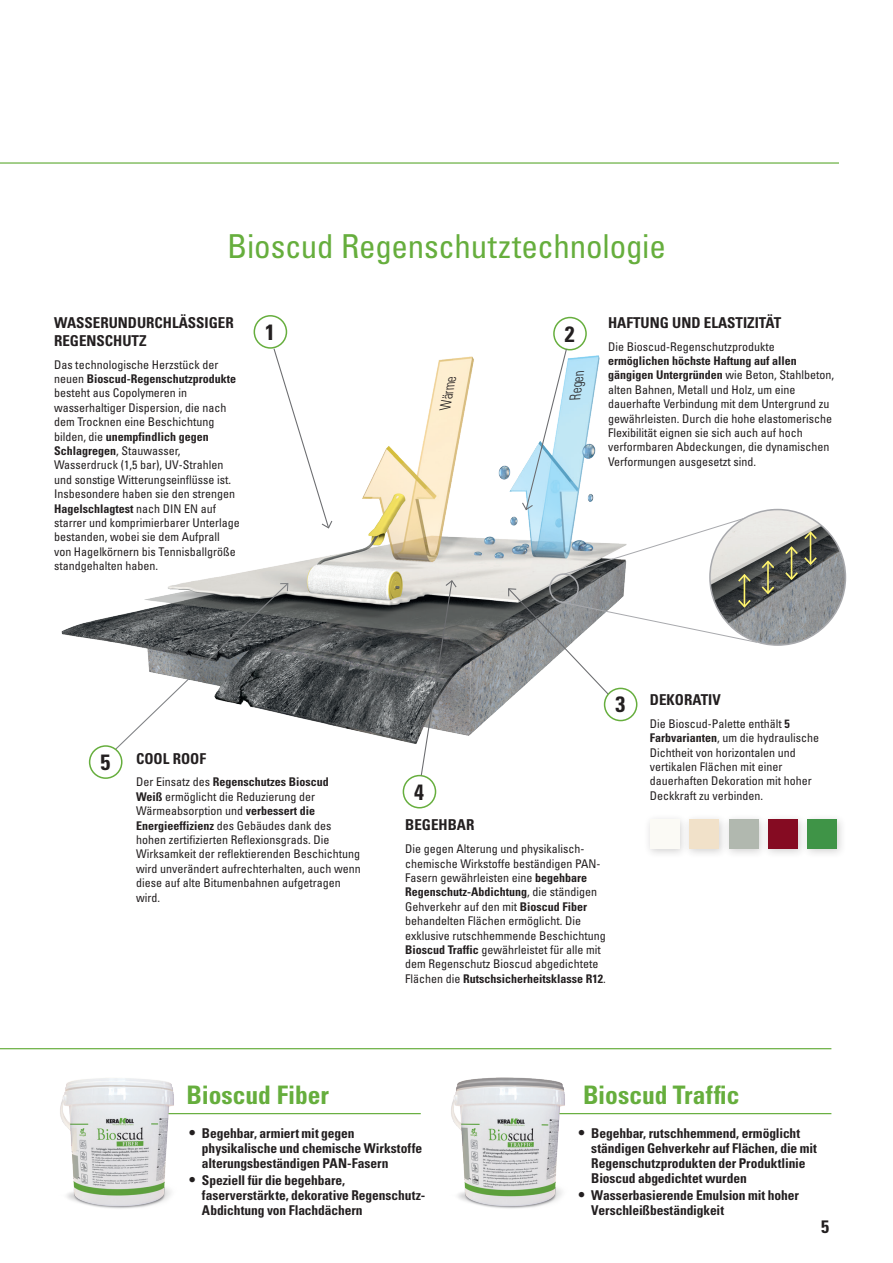
<style>
.page{position:relative;width:893px;height:1263px;background:#fff}
.page>*{position:absolute;margin:0;border:0;box-sizing:border-box;transform-origin:0 0}
.t1{font:condensed 33px "Univers LT Std";letter-spacing:-.005em;color:#66ae3d}
.t2{font:700 condensed 25.5px "Univers LT Std";color:#66ae3d}
.t3{font:700 condensed 22.2px "Univers LT Std";color:#231f20}
.t4{font:700 condensed 18px "Univers LT Std";color:#231f20}
.t5{font:700 condensed 15px/18px "Univers LT Std";color:#231f20}
.t6{font:italic 300 condensed 14.7px "Univers LT Std";color:#231f20;scale:.88 1}
.t7{font:italic 300 condensed 14.55px "Univers LT Std";color:#231f20;scale:.89 1}
.t8{font:700 condensed 13.5px/15px "Univers LT Std";letter-spacing:-.005em;color:#231f20}
.t9{font:condensed 12px/14.4px "Univers LT Std";color:#231f20}
.s1{font-weight:700}
.s2{font-size:15px}
</style>
<div class="page">
<img style="left:61px;top:315px;width:577px;height:479px">
<hr style="left:0;top:162px;width:839px;height:2px;background:#66ae3d">
<hr style="left:0;top:1048px;width:831px;height:1px;background:#66ae3d">
<hr style="left:529px;top:1113px;width:302px;height:1px;background:#66ae3d">
<hr style="left:157px;top:1113px;width:264px;height:1px;background:#66ae3d">
<img style="left:451px;top:1077px;width:130px;height:132px">
<img style="left:60px;top:1078px;width:130px;height:131px">
<div style="left:254px;top:316px;width:32px;height:32px;background:#fff;border-radius:50%"></div>
<div style="left:254px;top:315px;width:33px;height:34px;border:2px solid #66ae3d;border-radius:50%"></div>
<div style="left:554px;top:318px;width:32px;height:32px;background:#fff;border-radius:50%"></div>
<div style="left:553px;top:317px;width:34px;height:33px;border:2px solid #66ae3d;border-radius:50%"></div>
<div style="left:605px;top:688px;width:32px;height:32px;background:#fff;border-radius:50%"></div>
<div style="left:604px;top:688px;width:33px;height:33px;border:2px solid #66ae3d;border-radius:50%"></div>
<div style="left:403px;top:775px;width:32px;height:33px;background:#fff;border-radius:50%"></div>
<div style="left:403px;top:775px;width:33px;height:33px;border:2px solid #66ae3d;border-radius:50%"></div>
<svg style="left:420px;top:579px;width:38px;height:197px"></svg>
<svg style="left:273px;top:347px;width:60px;height:182px"></svg>
<svg style="left:114px;top:582px;width:175px;height:169px"></svg>
<img style="left:710px;top:509px;width:135px;height:136px;border-radius:68px">
<svg style="left:784px;top:530px;width:34px;height:51px;background:#727364"></svg>
<svg style="left:507px;top:348px;width:269px;height:347px"></svg>
<div style="left:90px;top:746px;width:32px;height:32px;background:#fff;border-radius:50%"></div>
<div style="left:89px;top:745px;width:34px;height:34px;border:2px solid #66ae3d;border-radius:50%"></div>
<div style="left:683px;top:813px;width:46px;height:46px;background:#231f20;opacity:.2"></div>
<div style="left:689px;top:819px;width:30px;height:30px;background:#f1e1c9"></div>
<div style="left:722px;top:813px;width:46px;height:46px;background:#231f20;opacity:.2"></div>
<div style="left:729px;top:819px;width:29px;height:30px;background:#b1b8af"></div>
<div style="left:761px;top:813px;width:47px;height:46px;background:#231f20;opacity:.2"></div>
<div style="left:768px;top:819px;width:30px;height:30px;background:#850b22"></div>
<div style="left:801px;top:813px;width:46px;height:46px;background:#231f20;opacity:.2"></div>
<div style="left:807px;top:819px;width:30px;height:30px;background:#3f9447"></div>
<div style="left:643px;top:813px;width:47px;height:46px;background:#231f20;opacity:.2"></div>
<div style="left:650px;top:819px;width:30px;height:30px;background:#fbfaf5"></div>
<p class="t1" style="left:227px;top:225px;width:440px">Bioscud Regenschutztechnologie</p>
<p class="t5" style="left:54px;top:313px;width:181px">WASSERUNDURCHLÄSSIGER<br>REGENSCHUTZ</p>
<p class="t9" style="left:54px;top:357px;width:187px">Das technologische Herzstück der neuen <span class="s1">Bioscud-Regenschutzprodukte </span>besteht aus Copolymeren in wasserhaltiger Dispersion, die nach dem Trocknen eine Beschichtung bilden, die <span class="s1">unempfindlich gegen Schlagregen</span>, Stauwasser, Wasserdruck (1,5 bar), UV-Strahlen und sonstige Witterungseinflüsse ist.<br>Insbesondere haben sie den strengen <span class="s1">Hagelschlagtest</span> nach DIN EN auf starrer und komprimierbarer Unterlage bestanden, wobei sie dem Aufprall von Hagelkörnern bis Tennisballgröße standgehalten haben.</p>
<p class="t3" style="left:265px;top:318px;width:11px">1</p>
<p class="t3" style="left:565px;top:320px;width:11px">2</p>
<p class="t7" style="left:437px;top:408px;width:40px;rotate:-80deg">Wärme</p>
<p class="t6" style="left:566px;top:398px;width:35px;rotate:-82deg">Regen</p>
<p class="t5" style="left:608px;top:313px;width:175px">HAFTUNG UND ELASTIZITÄT</p>
<p class="t9" style="left:608px;top:339px;width:227px">Die Bioscud-Regenschutzprodukte <span class="s1">ermöglichen höchste Haftung auf allen gängigen Untergründen</span> wie Beton, Stahlbeton, alten Bahnen, Metall und Holz, um eine dauerhafte Verbindung mit dem Untergrund zu gewährleisten. Durch die hohe elastomerische Flexibilität eignen sie sich auch auf hoch verformbaren Abdeckungen, die dynamischen Verformungen ausgesetzt sind.</p>
<p class="t3" style="left:100px;top:748px;width:11px">5</p>
<p class="t5" style="left:136px;top:749px;width:71px">COOL ROOF</p>
<p class="t9" style="left:136px;top:775px;width:226px">Der Einsatz des <span class="s1">Regenschutzes Bioscud<br>Weiß</span> ermöglicht die Reduzierung der Wärmeabsorption und <span class="s1">verbessert die Energieeffizienz</span> des Gebäudes dank des hohen zertifizierten Reflexionsgrads. Die Wirksamkeit der reflektierenden Beschichtung wird unverändert aufrechterhalten, auch wenn diese auf alte Bitumenbahnen aufgetragen wird.</p>
<p class="t2" style="left:186px;top:1079px;width:144px">Bioscud Fiber</p>
<p class="t3" style="left:615px;top:691px;width:11px">3</p>
<p class="t3" style="left:414px;top:778px;width:11px">4</p>
<p class="t5" style="left:405px;top:816px;width:71px">BEGEHBAR</p>
<p class="t9" style="left:405px;top:842px;width:202px">Die gegen Alterung und physikalisch&shy;chemische Wirkstoffe beständigen PAN-Fasern gewährleisten eine <span class="s1">begehbare Regenschutz-Abdichtung</span>, die ständigen Gehverkehr auf den mit <span class="s1">Bioscud Fiber </span>behandelten Flächen ermöglicht. Die exklusive rutschhemmende Beschichtung <span class="s1">Bioscud Traffic</span> gewährleistet für alle mit dem Regenschutz Bioscud abgedichtete Flächen die <span class="s1">Rutschsicherheitsklasse R12</span>.</p>
<p class="t5" style="left:650px;top:690px;width:72px">DEKORATIV</p>
<p class="t9" style="left:650px;top:716px;width:171px">Die Bioscud-Palette enthält <span class="s1">5<br>Farbvarianten</span>, um die hydraulische<br>Dichtheit von horizontalen und vertikalen Flächen mit einer dauerhaften Dekoration mit hoher<br>Deckkraft zu verbinden.</p>
<p class="t2" style="left:583px;top:1079px;width:158px">Bioscud Traffic</p>
<p class="t8" style="left:202px;top:1125px;width:222px;text-indent:-13px"><span class="s2">•</span> Begehbar, armiert mit gegen physikalische und chemische Wirkstoffe alterungsbeständigen PAN-Fasern</p>
<p class="t8" style="left:202px;top:1172px;width:225px;text-indent:-13px"><span class="s2">•</span> Speziell für die begehbare, faserverstärkte, dekorative Regenschutz-<br>Abdichtung von Flachdächern</p>
<p class="t8" style="left:591px;top:1125px;width:227px;text-indent:-13px"><span class="s2">•</span> Begehbar, rutschhemmend, ermöglicht ständigen Gehverkehr auf Flächen, die mit Regenschutzprodukten der Produktlinie Bioscud abgedichtet wurden</p>
<p class="t8" style="left:591px;top:1187px;width:209px;text-indent:-13px"><span class="s2">•</span> Wasserbasierende Emulsion mit hoher<br>Verschleißbeständigkeit</p>
<h3 class="t4" style="left:821px;top:1216px;width:9px">5</h3>
</div>
